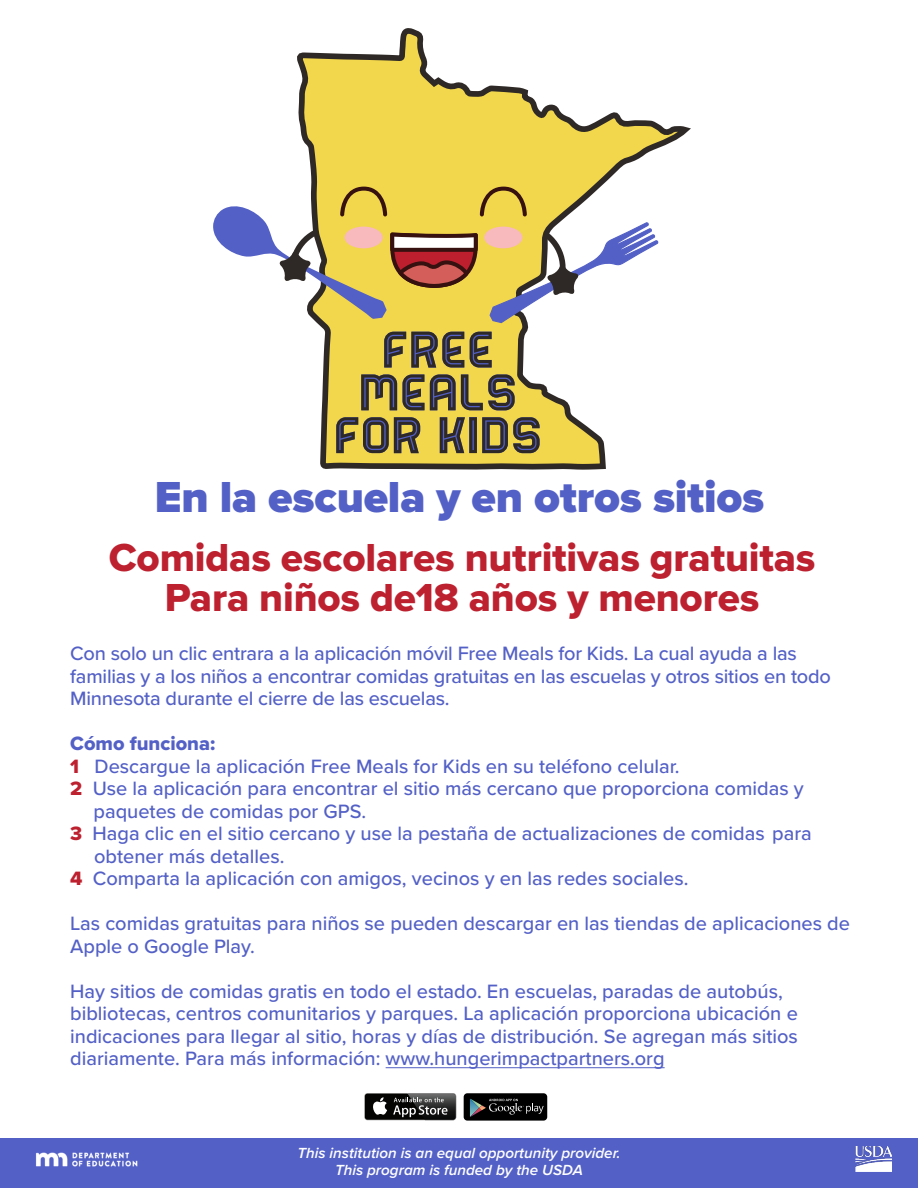
<style>
.page{position:relative;width:918px;height:1188px;background:#fff}
.page>*{position:absolute;margin:0;border:0;box-sizing:border-box;transform-origin:0 0}
.t1{font:900 45px "Proxima Nova";letter-spacing:-.005em;color:#5360c6}
.t2{font:40.5px "Proxima Nova Extrabld";letter-spacing:-.005em;color:#bd202f}
.t3{font:500 19.95px/22.5px "Proxima Nova";color:#5360c6}
.t4{font:19.95px "Proxima Nova Extrabld";color:#5360c6}
.t5{font:italic 600 15.15px "Proxima Nova";color:#fff}
.s1{font-family:"Proxima Nova Extrabld";font-weight:400;color:#bd202f}
</style>
<div class="page">
<hr style="left:386px;top:1067px;width:279px;height:1px;background:#5360c6">
<svg style="left:297px;top:28px;width:394px;height:442px"></svg>
<svg style="left:213px;top:187px;width:446px;height:137px"></svg>
<svg style="left:384px;top:332px;width:80px;height:36px;background:#827547"></svg>
<svg style="left:470px;top:332px;width:22px;height:36px"></svg>
<svg style="left:361px;top:374px;width:36px;height:36px"></svg>
<svg style="left:403px;top:374px;width:21px;height:36px"></svg>
<svg style="left:430px;top:374px;width:85px;height:36px;background:#887a48"></svg>
<svg style="left:336px;top:417px;width:84px;height:36px;background:#807448"></svg>
<svg style="left:440px;top:417px;width:100px;height:36px;background:#7c7048"></svg>
<div style="left:0;top:1138px;width:918px;height:50px;background:#5360c6"></div>
<img style="left:36px;top:1152px;width:102px;height:15px">
<img style="left:855px;top:1146px;width:37px;height:25px">
<div style="left:464px;top:1093px;width:83px;height:28px;background:#000;border-radius:4px"></div>
<svg style="left:470px;top:1099px;width:74px;height:18px"></svg>
<div style="left:364px;top:1093px;width:92px;height:27px;background:#6c6c6b;border-radius:3px"></div>
<div style="left:365px;top:1094px;width:91px;height:26px;background:#040503;border-radius:3px"></div>
<svg style="left:373px;top:1097px;width:14px;height:18px"></svg>
<img style="left:407px;top:1093px;width:48px;height:27px">
<img style="left:408px;top:1094px;width:48px;height:26px">
<svg style="left:393px;top:1098px;width:55px;height:19px"></svg>
<p class="t1" style="left:155px;top:463px;width:611px">En la escuela y en otros sitios</p>
<p class="t2" style="left:109px;top:527px;width:708px">Comidas escolares nutritivas gratuitas</p>
<p class="t2" style="left:165px;top:568px;width:596px">Para niños de18 años y menores</p>
<p class="t3" style="left:70px;top:641px;width:762px">Con solo un clic entrara a la aplicación móvil Free Meals for Kids. La cual ayuda a las familias y a los niños a encontrar comidas gratuitas en las escuelas y otros sitios en todo<br>Minnesota durante el cierre de las escuelas.</p>
<p class="t4" style="left:70px;top:729px;width:147px">Cómo funciona:</p>
<p class="t3" style="left:70px;top:754px;width:611px"><span class="s1">1</span> Descargue la aplicación Free Meals for Kids en su teléfono celular.</p>
<p class="t3" style="left:94px;top:776px;width:712px;text-indent:-23px"><span class="s1">2</span> Use la aplicación para encontrar el sitio más cercano que proporciona comidas y paquetes de comidas por GPS.</p>
<p class="t3" style="left:94px;top:821px;width:719px;text-indent:-24px"><span class="s1">3</span> Haga clic en el sitio cercano y use la pestaña de actualizaciones de comidas para obtener más detalles.</p>
<p class="t3" style="left:70px;top:866px;width:620px"><span class="s1">4</span> Comparta la aplicación con amigos, vecinos y en las redes sociales.</p>
<p class="t3" style="left:70px;top:911px;width:781px">Las comidas gratuitas para niños se pueden descargar en las tiendas de aplicaciones de<br>Apple o Google Play.</p>
<p class="t3" style="left:70px;top:979px;width:729px">Hay sitios de comidas gratis en todo el estado. En escuelas, paradas de autobús, bibliotecas, centros comunitarios y parques. La aplicación proporciona ubicación e indicaciones para llegar al sitio, horas y días de distribución. Se agregan más sitios diariamente. Para más información: www.hungerimpactpartners.org</p>
<p class="t5" style="left:298px;top:1142px;width:324px">This institution is an equal opportunity provider.</p>
<p class="t5" style="left:335px;top:1158px;width:249px">This program is funded by the USDA</p>
</div>
